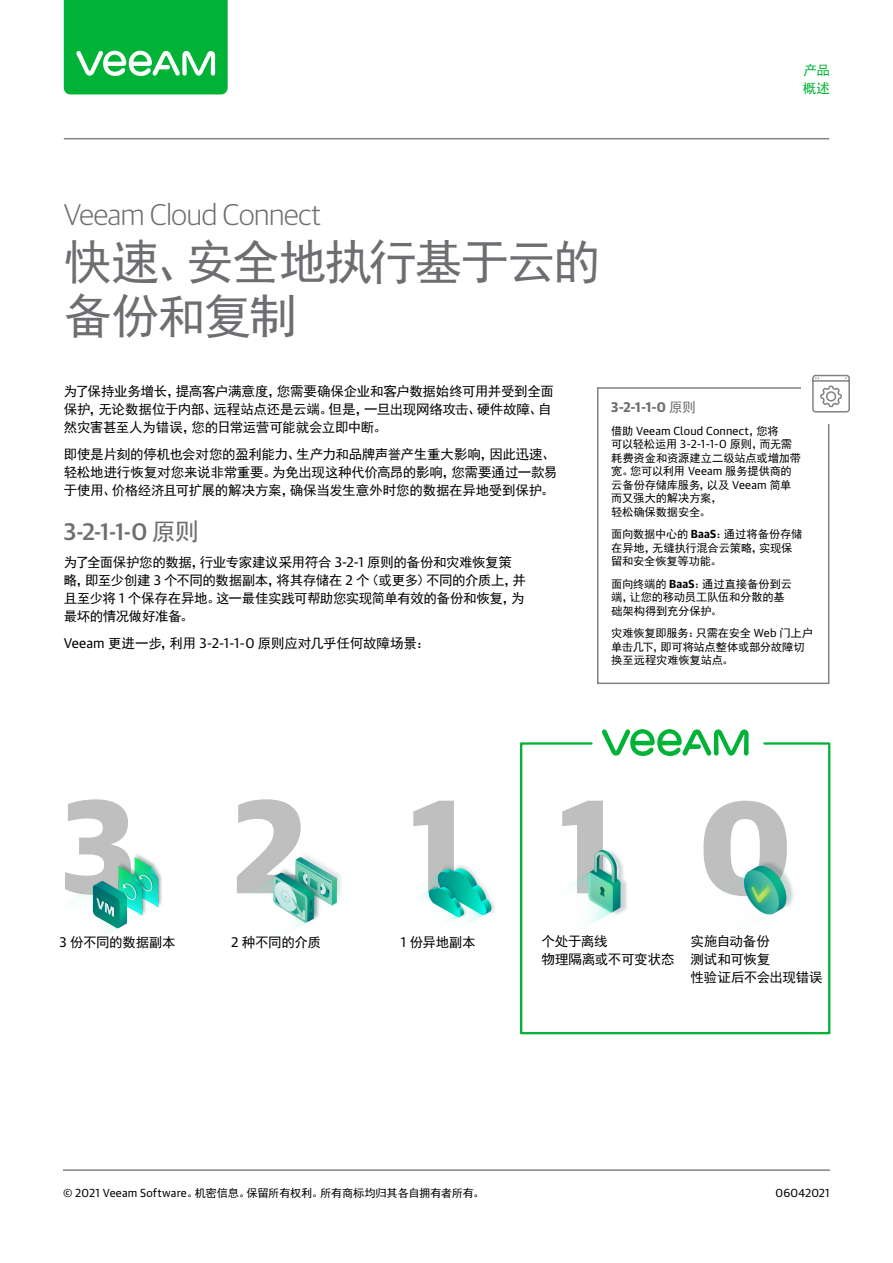
<style>
.page{position:relative;width:893px;height:1263px;background:#fff}
.page>*{position:absolute;margin:0;border:0;box-sizing:border-box;transform-origin:0 0}
.Title_32{font:48px/54px "Sim Hei";letter-spacing:-.04em;color:#6d6e71}
.Title_light_20__only{font:300 30px "Guardian Sans Cy";letter-spacing:-.01em;color:#6d6e71}
.Subtitle_16{font:500 24px "Guardian Sans Cy";color:#6d6e71}
.body_text_9__max_5_c{font:13.5px/18px "Sim Hei";letter-spacing:-.025em;color:#000}
.Subtitle_9{font:700 13.5px "Guardian Text Sans Cy";color:#6d6e71}
.t1{font:13.5px/18px "Sim Hei";color:#00b336}
.body_text_7_5__max_4{font:11.25px/13.5px "Sim Hei";letter-spacing:-.015em;color:#000}
.t2{font:11.25px "Guardian Text Sans Cy";letter-spacing:.01em;color:#000}
.s1{font-family:"Sim Hei";font-weight:400}
.s2{font-family:"Guardian Text Sans Cy"}
.s3{font-family:"Guardian Text Sans Cy";font-weight:700}
</style>
<div class="page">
<hr style="left:63px;top:1169px;width:767px;height:2px;background:#808285">
<hr style="left:64px;top:138px;width:765px;height:1px;background:#808285">
<svg style="left:64px;top:0;width:164px;height:94px;background:#19ba4a"></svg>
<div style="left:597px;top:387px;width:232px;height:297px;border:2px solid #808285"></div>
<div style="left:801px;top:364px;width:60px;height:59px;background:#fff"></div>
<svg style="left:520px;top:741px;width:311px;height:294px"></svg>
<svg style="left:65px;top:799px;width:63px;height:82px"></svg>
<svg style="left:413px;top:801px;width:41px;height:61px"></svg>
<svg style="left:238px;top:799px;width:63px;height:68px"></svg>
<svg style="left:562px;top:801px;width:41px;height:49px"></svg>
<svg style="left:704px;top:801px;width:83px;height:57px"></svg>
<img style="left:107px;top:850px;width:55px;height:59px">
<img style="left:91px;top:859px;width:58px;height:65px">
<img style="left:271px;top:849px;width:70px;height:57px">
<img style="left:425px;top:862px;width:70px;height:61px">
<img style="left:541px;top:850px;width:101px;height:89px">
<img style="left:695px;top:858px;width:101px;height:85px">
<img style="left:65px;top:881px;width:61px;height:54px">
<img style="left:237px;top:867px;width:84px;height:64px">
<img style="left:419px;top:882px;width:49px;height:41px">
<svg style="left:602px;top:729px;width:146px;height:27px"></svg>
<svg style="left:812px;top:374px;width:38px;height:39px"></svg>
<p class="t1" style="left:803px;top:61px;width:29px">产品概述</p>
<p class="Title_light_20__only" style="left:64px;top:194px;width:259px">Veeam Cloud Connect</p>
<p class="Title_32" style="left:64px;top:235px;width:539px">快速、安全地执行基于云的备份和复制</p>
<p class="body_text_9__max_5_c" style="left:64px;top:382px;width:492px">为了保持业务增长，提高客户满意度，您需要确保企业和客户数据始终可用并受到全面保护，无论数据位于内部、远程站点还是云端。但是，一旦出现网络攻击、硬件故障、自然灾害甚至人为错误，您的日常运营可能就会立即中断。</p>
<p class="body_text_9__max_5_c" style="left:64px;top:445px;width:495px">即使是片刻的停机也会对您的盈利能力、生产力和品牌声誉产生重大影响，因此迅速、轻松地进行恢复对您来说非常重要。为免出现这种代价高昂的影响，您需要通过一款易于使用、价格经济且可扩展的解决方案，确保当发生意外时您的数据在异地受到保护。</p>
<p class="Subtitle_16" style="left:64px;top:514px;width:137px">3-2-1-1-0 <span class="s1">原则</span></p>
<p class="body_text_9__max_5_c" style="left:64px;top:553px;width:464px">为了全面保护您的数据，行业专家建议采用符合 <span class="s2">3-2-1</span> 原则的备份和灾难恢复策略，即至少创建 <span class="s2">3</span> 个不同的数据副本，将其存储在 <span class="s2">2</span> 个（或更多）不同的介质上，并且至少将 <span class="s2">1</span> 个保存在异地。这一最佳实践可帮助您实现简单有效的备份和恢复，为最坏的情况做好准备。</p>
<p class="body_text_9__max_5_c" style="left:64px;top:634px;width:367px"><span class="s2">Veeam</span> 更进一步，利用 <span class="s2">3-2-1-1-0</span> 原则应对几乎任何故障场景：</p>
<p class="Subtitle_9" style="left:611px;top:396px;width:86px">3-2-1-1-0 <span class="s1">原则</span></p>
<p class="body_text_7_5__max_4" style="left:611px;top:424px;width:191px">借助 <span class="s2">Veeam Cloud Connect</span>，您将<br>可以轻松运用 <span class="s2">3-2-1-1-0</span> 原则，而无需耗费资金和资源建立二级站点或增加带宽。您可以利用 <span class="s2">Veeam</span> 服务提供商的云备份存储库服务，以及 <span class="s2">Veeam</span> 简单而又强大的解决方案，<br>轻松确保数据安全。</p>
<p class="body_text_7_5__max_4" style="left:611px;top:527px;width:193px">面向数据中心的 <span class="s3">BaaS</span>：通过将备份存储在异地，无缝执行混合云策略，实现保留和安全恢复等功能。</p>
<p class="body_text_7_5__max_4" style="left:611px;top:577px;width:182px">面向终端的 <span class="s3">BaaS</span>：通过直接备份到云端，让您的移动员工队伍和分散的基础架构得到充分保护。</p>
<p class="body_text_7_5__max_4" style="left:611px;top:626px;width:203px">灾难恢复即服务：只需在安全 <span class="s2">Web</span> 门上户单击几下，即可将站点整体或部分故障切换至远程灾难恢复站点。</p>
<p class="body_text_9__max_5_c" style="left:60px;top:934px;width:118px"><span class="s2">3</span> 份不同的数据副本</p>
<p class="body_text_9__max_5_c" style="left:231px;top:934px;width:91px"><span class="s2">2</span> 种不同的介质</p>
<p class="body_text_9__max_5_c" style="left:401px;top:934px;width:76px"><span class="s2">1</span> 份异地副本</p>
<p class="body_text_9__max_5_c" style="left:541px;top:932px;width:135px">个处于离线<br>物理隔离或不可变状态</p>
<p class="body_text_9__max_5_c" style="left:691px;top:932px;width:134px">实施自动备份<br>测试和可恢复<br>性验证后不会出现错误</p>
<p class="body_text_7_5__max_4" style="left:63px;top:1186px;width:423px"><span class="s2">© 2021 Veeam Software</span>。机密信息。保留所有权利。所有商标均归其各自拥有者所有。</p>
<p class="t2" style="left:776px;top:1184px;width:56px">06042021</p>
</div>
